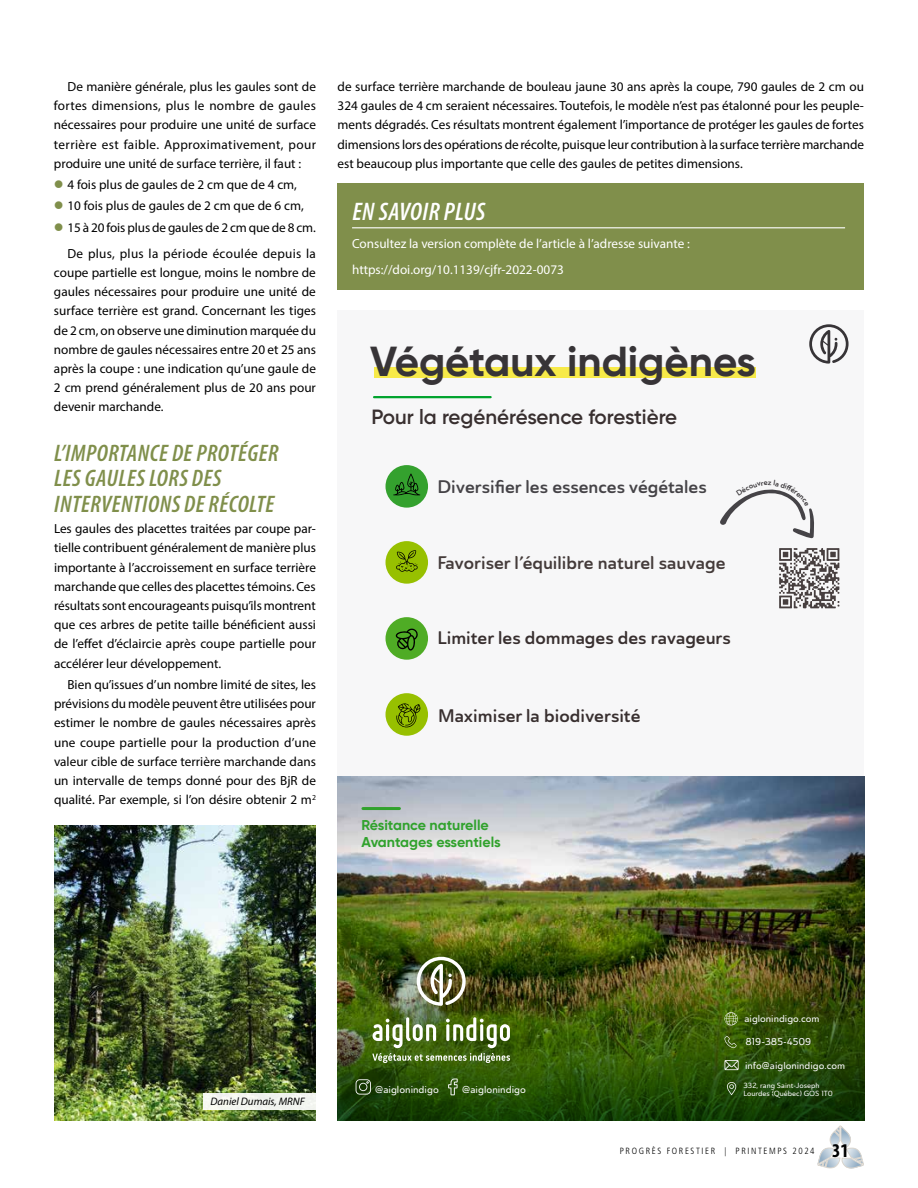
<style>
.page{position:relative;width:918px;height:1188px;background:#fff}
.page>*{position:absolute;margin:0;border:0;box-sizing:border-box;transform-origin:0 0}
.t1{font:700 42px "Gilroy";color:#373437}
.t2{font:italic 600 condensed 25.5px "Myriad Pro";letter-spacing:.02em;color:#fff}
.t3{font:italic 600 condensed 24px/25.5px "Myriad Pro";letter-spacing:.02em;color:#808f4b}
.t4{font:600 20.55px "Gilroy";letter-spacing:-.005em;color:#382f2f}
.t5{font:18px "Ainslie Sans Nor Dem";color:#382f2f}
.t6{font:18px "Ainslie Sans Nor Dem";color:#443b3a}
.t7{font:18px "Ainslie Sans Nor Dem";color:#454347}
.t8{font:700 14.25px/17.1px "Gilroy";color:#31a22d}
.t9{font:13.2px/19.2px "Myriad Pro";color:#000;text-align:justify}
.t10{font:13.2px/25.5px "Myriad Pro";color:#fff}
.t11{font:italic 10.8px "Myriad Pro";color:#000}
.t12{font:10.05px "Ainslie Sans Nor Med";color:#f7f7f8}
.t13{font:9.9px "Ainslie Sans Nor Med";color:#f7f7f8}
.t14{font:9px "Frutiger LT 47 Lt Cn";letter-spacing:.18em;color:#000}
.t15{font:7.35px/8.9px "Ainslie Sans Nor Med";color:#f7f7f8}
.s1{font-family:"Myriad Pro";font-weight:700;font-stretch:condensed;font-size:19.5px}
</style>
<div class="page">
<svg style="left:818px;top:1126px;width:46px;height:42px"></svg>
<div style="left:338px;top:183px;width:526px;height:107px;background:#808f4b"></div>
<hr style="left:352px;top:227px;width:493px;height:1px;background:#fff">
<img style="left:54px;top:826px;width:262px;height:294px">
<div style="left:203px;top:1093px;width:114px;height:17px;background:#f2f4ef"></div>
<div style="left:338px;top:310px;width:526px;height:508px;background:#f7f7f8"></div>
<img style="left:338px;top:776px;width:526px;height:110px">
<img style="left:338px;top:886px;width:526px;height:234px">
<svg style="left:724px;top:1012px;width:14px;height:13px"></svg>
<svg style="left:724px;top:1036px;width:13px;height:12px"></svg>
<svg style="left:725px;top:1060px;width:14px;height:10px"></svg>
<svg style="left:727px;top:1081px;width:9px;height:14px"></svg>
<hr style="left:363px;top:807px;width:36px;height:3px;background:#31a22d">
<hr style="left:374px;top:396px;width:117px;height:2px;background:#00a32d">
<img style="left:338px;top:889px;width:267px;height:231px">
<img style="left:417px;top:957px;width:49px;height:49px">
<svg style="left:372px;top:1017px;width:138px;height:46px"></svg>
<svg style="left:356px;top:1079px;width:15px;height:16px"></svg>
<svg style="left:448px;top:1079px;width:10px;height:16px"></svg>
<svg style="left:809px;top:324px;width:40px;height:40px"></svg>
<svg style="left:779px;top:548px;width:61px;height:60px"></svg>
<div style="left:374px;top:367px;width:381px;height:11px;background:#f7ea49"></div>
<div style="left:386px;top:465px;width:42px;height:43px;background:#34a12e;border-radius:50%"></div>
<svg style="left:393px;top:474px;width:27px;height:21px"></svg>
<div style="left:386px;top:541px;width:42px;height:43px;background:#97c000;border-radius:50%"></div>
<svg style="left:396px;top:550px;width:22px;height:22px"></svg>
<div style="left:386px;top:617px;width:42px;height:43px;background:#4fac25;border-radius:50%"></div>
<svg style="left:396px;top:628px;width:22px;height:23px"></svg>
<div style="left:386px;top:693px;width:42px;height:43px;background:#97c000;border-radius:50%"></div>
<svg style="left:396px;top:703px;width:24px;height:25px"></svg>
<svg style="left:720px;top:489px;width:94px;height:49px"></svg>
<p class="t9" style="left:54px;top:77px;width:264px;text-indent:14px">De manière générale, plus les gaules sont de fortes dimensions, plus le nombre de gaules nécessaires pour produire une unité de surface terrière est faible. Approximativement, pour produire une unité de surface terrière, il faut :</p>
<p class="t9" style="left:68px;top:174px;width:250px;line-height:21.3px;text-align:left">4 fois plus de gaules de 2 cm que de 4 cm,<br>10 fois plus de gaules de 2 cm que de 6 cm,<br>15 à 20 fois plus de gaules de 2 cm que de 8 cm.</p>
<p class="t9" style="left:54px;top:244px;width:264px;text-indent:14px">De plus, plus la période écoulée depuis la coupe partielle est longue, moins le nombre de gaules nécessaires pour produire une unité de surface terrière est grand. Concernant les tiges de 2 cm, on observe une diminution marquée du nombre de gaules nécessaires entre 20 et 25 ans après la coupe : une indication qu’une gaule de 2 cm prend généralement plus de 20 ans pour devenir marchande.</p>
<h3 class="t3" style="left:54px;top:440px;width:226px">L’IMPORTANCE DE PROTÉGER<br>LES GAULES LORS DES<br>INTERVENTIONS DE RÉCOLTE</h3>
<p class="t9" style="left:54px;top:519px;width:264px">Les gaules des placettes traitées par coupe par&shy;tielle contribuent généralement de manière plus importante à l’accroissement en surface terrière marchande que celles des placettes témoins. Ces résultats sont encourageants puisqu’ils montrent que ces arbres de petite taille bénéficient aussi de l’effet d’éclaircie après coupe partielle pour accélérer leur développement.</p>
<p class="t9" style="left:54px;top:675px;width:264px;text-indent:14px">Bien qu’issues d’un nombre limité de sites, les prévisions du modèle peuvent être utilisées pour estimer le nombre de gaules nécessaires après une coupe partielle pour la production d’une valeur cible de surface terrière marchande dans un intervalle de temps donné pour des BjR de qualité. Par exemple, si l’on désire obtenir 2 m<sup>2</sup></p>
<p class="t9" style="left:338px;top:77px;width:528px">de surface terrière marchande de bouleau jaune 30 ans après la coupe, 790 gaules de 2 cm ou 324 gaules de 4 cm seraient nécessaires. Toutefois, le modèle n’est pas étalonné pour les peuple&shy;ments dégradés. Ces résultats montrent également l’importance de protéger les gaules de fortes dimensions lors des opérations de récolte, puisque leur contribution à la surface terrière marchande est beaucoup plus importante que celle des gaules de petites dimensions.</p>
<h2 class="t2" style="left:352px;top:196px;width:134px">EN SAVOIR PLUS</h2>
<p class="t10" style="left:352px;top:231px;width:339px">Consultez la version complète de l’article à l’adresse suivante : https://doi.org/10.1139/cjfr-2022-0073</p>
<h1 class="t1" style="left:370px;top:335px;width:387px">Végétaux indigènes</h1>
<h3 class="t4" style="left:371px;top:404px;width:307px">Pour la regénérésence forestière</h3>
<h3 class="t7" style="left:437px;top:475px;width:271px">Diversifier les essences végétales</h3>
<h3 class="t6" style="left:437px;top:551px;width:290px">Favoriser l’équilibre naturel sauvage</h3>
<h3 class="t5" style="left:437px;top:626px;width:295px">Limiter les dommages des ravageurs</h3>
<h3 class="t5" style="left:438px;top:703px;width:204px">Maximiser la biodiversité</h3>
<p class="t8" style="left:361px;top:816px;width:141px">Résitance naturelle<br>Avantages essentiels</p>
<p class="t11" style="left:210px;top:1095px;width:96px">Daniel Dumais, MRNF</p>
<p class="t12" style="left:375px;top:1083px;width:65px">@aiglonindigo</p>
<p class="t12" style="left:462px;top:1083px;width:65px">@aiglonindigo</p>
<p class="t13" style="left:745px;top:1012px;width:77px">aiglonindigo.com</p>
<p class="t13" style="left:746px;top:1035px;width:67px">819-385-4509</p>
<p class="t13" style="left:745px;top:1059px;width:102px">info@aiglonindigo.com</p>
<p class="t15" style="left:744px;top:1080px;width:91px">332, rang Saint-Joseph<br>Lourdes (Québec) GOS 1T0</p>
<p class="t14" style="left:620px;top:1146px;width:230px">PROGRÈS FORESTIER | PRINTEMPS 2024 <span class="s1">31</span></p>
</div>
